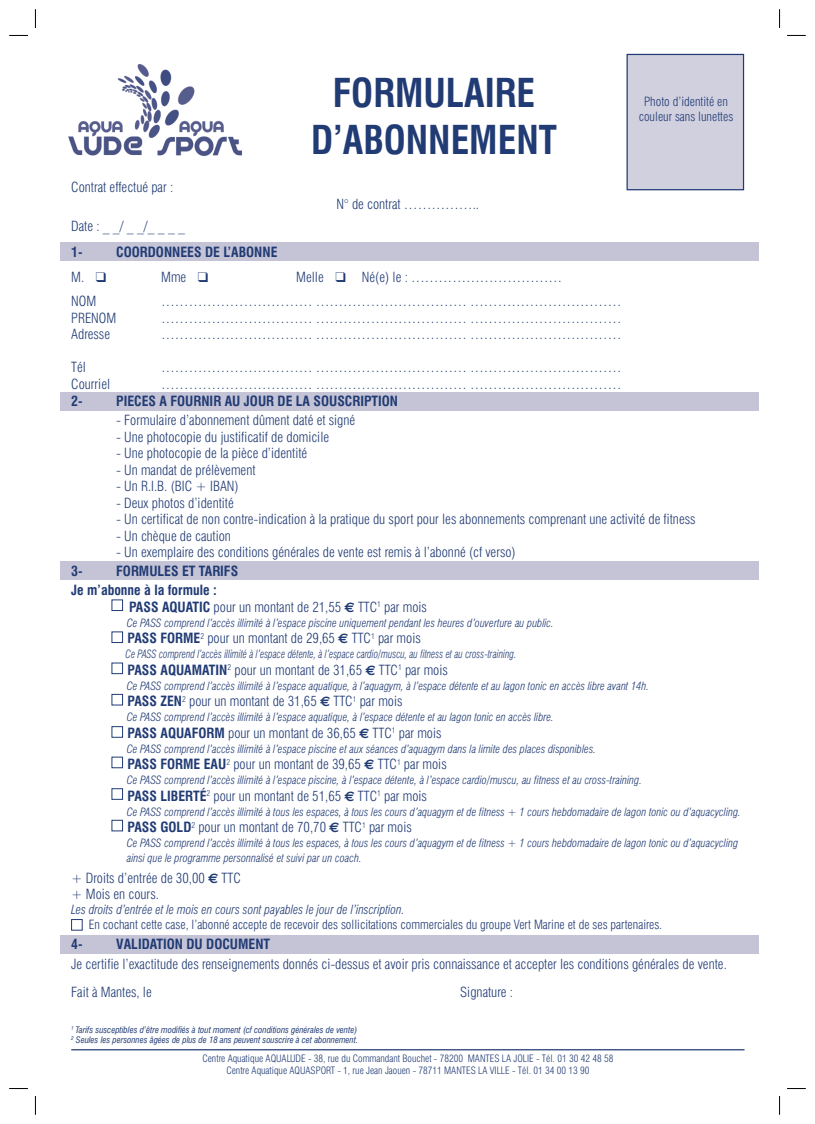
<style>
.page{position:relative;width:815px;height:1124px;background:#fff}
.page>*{position:absolute;margin:0;border:0;box-sizing:border-box;transform-origin:0 0}
.t1{font:700 condensed 38.75px/46.5px "Swiss 721 BT";color:#213b74;text-align:center}
.t2{font:300 condensed 13.75px/16.5px "Swiss 721 BT";color:#213b74}
.t3{font:700 condensed 13.75px/19px "Swiss 721 BT";color:#213b74}
.t4{font:300 condensed 12.5px/15px "Swiss 721 BT";color:#213b74;text-align:center}
.t5{font:italic 300 condensed 12.5px "Swiss 721 BT";color:#213b74}
.t6{font:italic 300 condensed 11.25px/15px "Swiss 721 BT";color:#213b74}
.t7{font:italic 300 condensed 11.25px "Swiss 721 BT";color:#213b74;scale:.89 1}
.t8{font:300 condensed 10px/12px "Swiss 721 BT";color:#213b74;text-align:center}
.t9{font:italic condensed 8.75px/10px "Swiss 721 BT";color:#213b74}
.s1{font-weight:700}
.s2{font-family:"Euro Sans";font-weight:700;font-stretch:normal}
</style>
<div class="page">
<div style="left:61px;top:241px;width:698px;height:19px;background:#c5c4d6"></div>
<div style="left:61px;top:392px;width:698px;height:18px;background:#c5c4d6"></div>
<div style="left:61px;top:560px;width:698px;height:19px;background:#c5c4d6"></div>
<div style="left:61px;top:934px;width:698px;height:19px;background:#c5c4d6"></div>
<div style="left:626px;top:54px;width:118px;height:136px;background:#d1d0df;border:1px solid #213b74"></div>
<hr style="left:71px;top:1048px;width:673px;height:2px;background:#213b74">
<div style="left:112px;top:599px;width:11px;height:11px;background:#fff;border:1px solid #213b74"></div>
<div style="left:112px;top:631px;width:11px;height:11px;background:#fff;border:1px solid #213b74"></div>
<div style="left:112px;top:662px;width:11px;height:12px;background:#fff;border:1px solid #213b74"></div>
<div style="left:112px;top:694px;width:11px;height:11px;background:#fff;border:1px solid #213b74"></div>
<div style="left:112px;top:726px;width:11px;height:11px;background:#fff;border:1px solid #213b74"></div>
<div style="left:112px;top:756px;width:11px;height:12px;background:#fff;border:1px solid #213b74"></div>
<div style="left:112px;top:788px;width:11px;height:11px;background:#fff;border:1px solid #213b74"></div>
<div style="left:112px;top:819px;width:11px;height:12px;background:#fff;border:1px solid #213b74"></div>
<div style="left:71px;top:919px;width:12px;height:11px;background:#fff;border:1px solid #213b74"></div>
<img style="left:68px;top:64px;width:174px;height:92px">
<svg style="left:9px;top:35px;width:19px;height:1px"></svg>
<svg style="left:787px;top:35px;width:19px;height:1px"></svg>
<svg style="left:9px;top:1088px;width:19px;height:1px"></svg>
<svg style="left:787px;top:1088px;width:19px;height:1px"></svg>
<svg style="left:35px;top:9px;width:1px;height:19px"></svg>
<svg style="left:35px;top:1096px;width:1px;height:18px"></svg>
<svg style="left:779px;top:9px;width:1px;height:19px"></svg>
<svg style="left:779px;top:1096px;width:1px;height:18px"></svg>
<p class="t2" style="left:71px;top:179px;width:103px">Contrat effectué par :</p>
<h1 class="t1" style="left:311px;top:70px;width:247px">FORMULAIRE<br>D’ABONNEMENT</h1>
<p class="t2" style="left:337px;top:195px;width:144px">N° de contrat ……………..</p>
<p class="t4" style="left:639px;top:94px;width:96px">Photo d’identité en couleur sans lunettes</p>
<p class="t2" style="left:71px;top:218px;width:115px">Date : _ _/ _ _/_ _ _ _</p>
<p class="t3" style="left:71px;top:242px;width:13px">1-</p>
<p class="t3" style="left:116px;top:242px;width:163px">COORDONNEES DE L’ABONNE</p>
<p class="t2" style="left:71px;top:269px;width:36px">M. ❑</p>
<p class="t2" style="left:161px;top:269px;width:49px">Mme ❑</p>
<p class="t2" style="left:296px;top:269px;width:268px">Melle ❑ Né(e) le : ……………………………</p>
<p class="t2" style="left:71px;top:293px;width:26px">NOM</p>
<p class="t2" style="left:161px;top:293px;width:462px">…………………………… …………………………… ……………………………</p>
<p class="t2" style="left:71px;top:309px;width:47px">PRENOM</p>
<p class="t2" style="left:161px;top:309px;width:462px">…………………………… …………………………… ……………………………</p>
<p class="t2" style="left:71px;top:326px;width:40px">Adresse</p>
<p class="t2" style="left:161px;top:326px;width:462px">…………………………… …………………………… ……………………………</p>
<p class="t2" style="left:71px;top:359px;width:16px">Tél</p>
<p class="t2" style="left:161px;top:359px;width:462px">…………………………… …………………………… ……………………………</p>
<p class="t2" style="left:71px;top:375px;width:40px">Courriel</p>
<p class="t2" style="left:161px;top:375px;width:462px">…………………………… …………………………… ……………………………</p>
<p class="t3" style="left:71px;top:392px;width:13px">2-</p>
<p class="t3" style="left:116px;top:392px;width:283px">PIECES A FOURNIR AU JOUR DE LA SOUSCRIPTION</p>
<p class="t2" style="left:116px;top:412px;width:241px">- Formulaire d’abonnement dûment daté et signé</p>
<p class="t2" style="left:116px;top:428px;width:215px">- Une photocopie du justificatif de domicile</p>
<p class="t2" style="left:116px;top:445px;width:193px">- Une photocopie de la pièce d’identité</p>
<p class="t2" style="left:116px;top:461px;width:141px">- Un mandat de prélèvement</p>
<p class="t2" style="left:116px;top:478px;width:124px">- Un R.I.B. (BIC + IBAN)</p>
<p class="t2" style="left:116px;top:494px;width:119px">- Deux photos d’identité</p>
<p class="t2" style="left:116px;top:511px;width:581px">- Un certificat de non contre-indication à la pratique du sport pour les abonnements comprenant une activité de fitness</p>
<p class="t2" style="left:116px;top:527px;width:116px">- Un chèque de caution</p>
<p class="t2" style="left:116px;top:544px;width:401px">- Un exemplaire des conditions générales de vente est remis à l’abonné (cf verso)</p>
<p class="t3" style="left:71px;top:561px;width:13px">3-</p>
<p class="t3" style="left:71px;top:561px;width:168px;text-indent:45px">FORMULES ET TARIFS<br>Je m’abonne à la formule :</p>
<p class="t2" style="left:129px;top:598px;width:299px"><span class="s1">PASS AQUATIC</span> pour un montant de 21,55 <span class="s2">E</span> TTC<sup>1</sup> par mois</p>
<p class="t6" style="left:127px;top:615px;width:429px">Ce PASS comprend l’accès illimité à l’espace piscine uniquement pendant les heures d’ouverture au public.</p>
<p class="t2" style="left:116px;top:630px;width:306px">• <span class="s1">PASS FORME</span><sup>2</sup> pour un montant de 29,65 <span class="s2">E</span> TTC<sup>1</sup> par mois</p>
<p class="t7" style="left:126px;top:647px;width:441px">Ce PASS comprend l’accès illimité à l’espace détente, à l’espace cardio/muscu, au fitness et au cross-training.</p>
<p class="t2" style="left:116px;top:661px;width:333px">• <span class="s1">PASS AQUAMATIN</span><sup>2</sup> pour un montant de 31,65 <span class="s2">E</span> TTC<sup>1</sup> par mois</p>
<p class="t6" style="left:127px;top:678px;width:524px">Ce PASS comprend l’accès illimité à l’espace aquatique, à l’aquagym, à l’espace détente et au lagon tonic en accès libre avant 14h.</p>
<p class="t2" style="left:116px;top:693px;width:288px">• <span class="s1">PASS ZEN</span><sup>2</sup> pour un montant de 31,65 <span class="s2">E</span> TTC<sup>1</sup> par mois</p>
<p class="t6" style="left:127px;top:709px;width:429px">Ce PASS comprend l’accès illimité à l’espace aquatique, à l’espace détente et au lagon tonic en accès libre.</p>
<p class="t2" style="left:116px;top:724px;width:327px">• <span class="s1">PASS AQUAFORM</span> pour un montant de 36,65 <span class="s2">E</span> TTC<sup>1</sup> par mois</p>
<p class="t6" style="left:127px;top:741px;width:471px">Ce PASS comprend l’accès illimité à l’espace piscine et aux séances d’aquagym dans la limite des places disponibles.</p>
<p class="t2" style="left:116px;top:756px;width:332px">• <span class="s1">PASS FORME EAU</span><sup>2</sup> pour un montant de 39,65 <span class="s2">E</span> TTC<sup>1</sup> par mois</p>
<p class="t6" style="left:127px;top:772px;width:517px">Ce PASS comprend l’accès illimité à l’espace piscine, à l’espace détente, à l’espace cardio/muscu, au fitness et au cross-training.</p>
<p class="t2" style="left:116px;top:787px;width:312px">• <span class="s1">PASS LIBERTÉ</span><sup>2</sup> pour un montant de 51,65 <span class="s2">E</span> TTC<sup>1</sup> par mois</p>
<p class="t6" style="left:127px;top:804px;width:616px">Ce PASS comprend l’accès illimité à tous les espaces, à tous les cours d’aquagym et de fitness + 1 cours hebdomadaire de lagon tonic ou d’aquacycling.</p>
<p class="t2" style="left:116px;top:819px;width:297px">• <span class="s1">PASS GOLD</span><sup>2</sup> pour un montant de 70,70 <span class="s2">E</span> TTC<sup>1</sup> par mois</p>
<p class="t6" style="left:127px;top:835px;width:613px">Ce PASS comprend l’accès illimité à tous les espaces, à tous les cours d’aquagym et de fitness + 1 cours hebdomadaire de lagon tonic ou d’aquacycling ainsi que le programme personnalisé et suivi par un coach.</p>
<p class="t2" style="left:71px;top:869px;width:171px">+ Droits d’entrée de 30,00 <span class="s2">E</span> TTC + Mois en cours.</p>
<p class="t5" style="left:71px;top:902px;width:335px">Les droits d’entrée et le mois en cours sont payables le jour de l’inscription.</p>
<p class="t4" style="left:89px;top:917px;width:575px">En cochant cette case, l’abonné accepte de recevoir des sollicitations commerciales du groupe Vert Marine et de ses partenaires.</p>
<p class="t3" style="left:71px;top:934px;width:13px">4-</p>
<p class="t3" style="left:116px;top:934px;width:155px">VALIDATION DU DOCUMENT</p>
<p class="t2" style="left:71px;top:949px;width:657px;line-height:27.8px">Je certifie l’exactitude des renseignements donnés ci-dessus et avoir pris connaissance et accepter les conditions générales de vente.<br>Fait à Mantes, le</p>
<p class="t2" style="left:460px;top:983px;width:54px">Signature :</p>
<p class="t9" style="left:71px;top:1024px;width:288px"><sup>1</sup> Tarifs susceptibles d’être modifiés à tout moment (cf conditions générales de vente)<br><sup>2</sup> Seules les personnes âgées de plus de 18 ans peuvent souscrire à cet abonnement.</p>
<p class="t8" style="left:202px;top:1052px;width:412px">Centre Aquatique AQUALUDE - 38, rue du Commandant Bouchet - 78200 MANTES LA JOLIE - Tél. 01 30 42 48 58<br>Centre Aquatique AQUASPORT - 1, rue Jean Jaouen - 78711 MANTES LA VILLE - Tél. 01 34 00 13 90</p>
</div>
